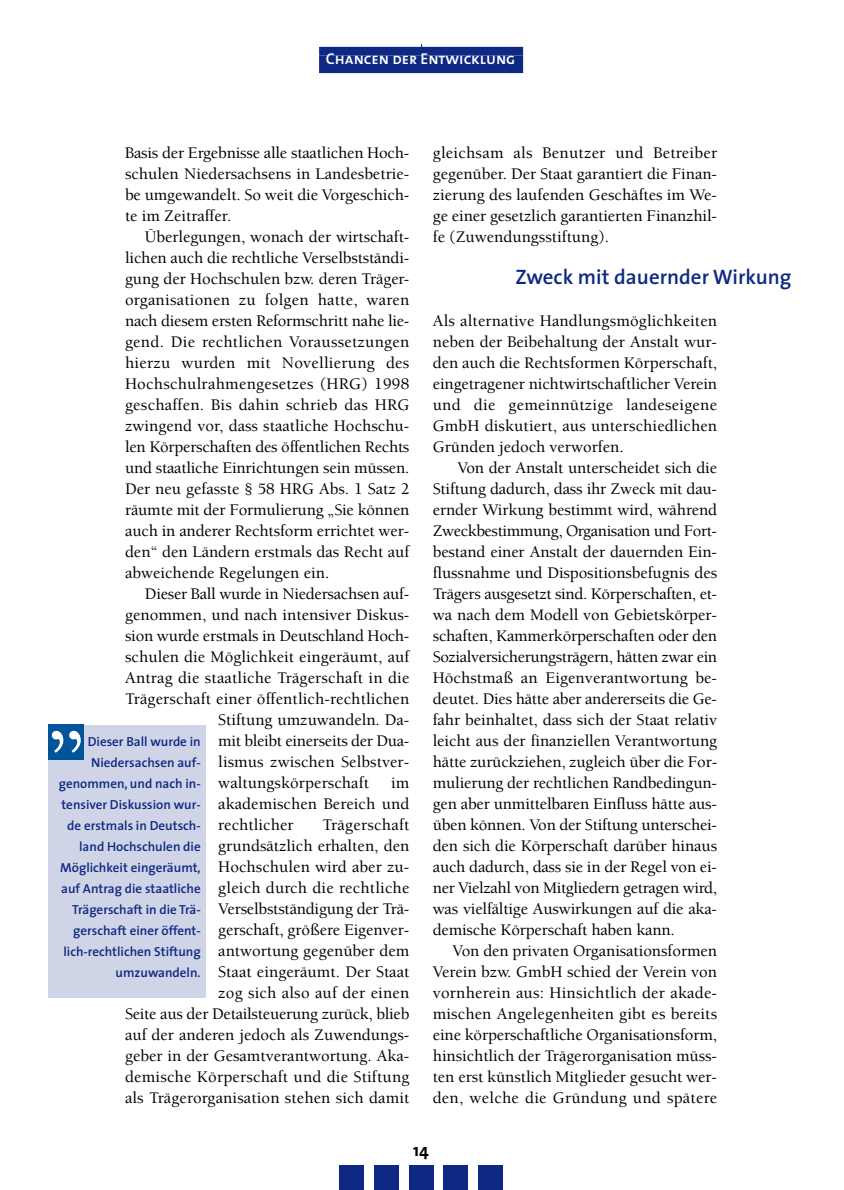
<style>
.page{position:relative;width:844px;height:1190px;background:#fff}
.page>*{position:absolute;margin:0;border:0;box-sizing:border-box;transform-origin:0 0}
.t1{font:600 21px "The Sans";color:#0e2883}
.t2{font:700 17.5px "The Sans";color:#000}
.t3{font:500 16.62px/21px "Berkeley";color:#000;text-align:justify}
.t4{font:500 16.62px "Berkeley";letter-spacing:-.02em;color:#000}
.t5{font:15.75px "The Sans Semi Bold Caps";color:#fff}
.t6{font:600 13.12px/21px "The Sans";color:#0e2883;text-align:right}
.s1{color:#0e2883}
</style>
<div class="page">
<div style="left:339px;top:1165px;width:25px;height:25px;background:#0e2883"></div>
<div style="left:374px;top:1165px;width:25px;height:25px;background:#0e2883"></div>
<div style="left:408px;top:1165px;width:25px;height:25px;background:#0e2883"></div>
<div style="left:443px;top:1165px;width:25px;height:25px;background:#0e2883"></div>
<div style="left:478px;top:1165px;width:25px;height:25px;background:#0e2883"></div>
<div style="left:319px;top:47px;width:204px;height:9px;background:#0e2883"></div>
<div style="left:319px;top:56px;width:204px;height:17px;background:#0e2883"></div>
<div style="left:49px;top:725px;width:157px;height:273px;background:#cfd4e6"></div>
<svg style="left:49px;top:725px;width:35px;height:35px"></svg>
<p class="t5" style="left:326px;top:50px;width:199px">Chancen der Entwicklung<span class="s1">..</span></p>
<p class="t3" style="left:125px;top:144px;width:286px">Basis der Ergebnisse alle staatlichen Hoch&shy;schulen Niedersachsens in Landesbetrie&shy;be umgewandelt. So weit die Vorgeschich&shy;te im Zeitraffer.</p>
<p class="t3" style="left:125px;top:228px;width:286px;text-indent:20px">Überlegungen, wonach der wirtschaft&shy;lichen auch die rechtliche Verselbstständi&shy;gung der Hochschulen bzw. deren Träger&shy;organisationen zu folgen hatte, waren nach diesem ersten Reformschritt nahe lie&shy;gend. Die rechtlichen Voraussetzungen hierzu wurden mit Novellierung des Hochschulrahmengesetzes (HRG) 1998 geschaffen. Bis dahin schrieb das HRG zwingend vor, dass staatliche Hochschu&shy;len Körperschaften des öffentlichen Rechts und staatliche Einrichtungen sein müssen.<br>Der neu gefasste § 58 HRG Abs. 1 Satz 2 räumte mit der Formulierung „Sie können auch in anderer Rechtsform errichtet wer&shy;den“ den Ländern erstmals das Recht auf abweichende Regelungen ein.</p>
<p class="t3" style="left:145px;top:585px;width:266px">Dieser Ball wurde in Niedersachsen auf-</p>
<p class="t3" style="left:125px;top:606px;width:286px">genommen, und nach intensiver Diskus-</p>
<p class="t3" style="left:125px;top:627px;width:286px">sion wurde erstmals in Deutschland Hoch-</p>
<p class="t3" style="left:125px;top:648px;width:286px">schulen die Möglichkeit eingeräumt, auf</p>
<p class="t3" style="left:125px;top:669px;width:286px">Antrag die staatliche Trägerschaft in die</p>
<p class="t3" style="left:125px;top:690px;width:286px">Trägerschaft einer öffentlich-rechtlichen</p>
<p class="t3" style="left:218px;top:711px;width:193px">Stiftung umzuwandeln. Da-</p>
<p class="t4" style="left:218px;top:734px;width:193px">mit bleibt einerseits der Dua-</p>
<p class="t3" style="left:218px;top:753px;width:193px">lismus zwischen Selbstver-</p>
<p class="t3" style="left:218px;top:774px;width:152px">waltungskörperschaft</p>
<p class="t6" style="left:59px;top:732px;width:143px">Dieser Ball wurde in<br>Niedersachsen auf&shy;genommen, und nach in&shy;tensiver Diskussion wur&shy;de erstmals in Deutsch&shy;land Hochschulen die<br>Möglichkeit eingeräumt, auf Antrag die staatliche<br>Trägerschaft in die Trä&shy;gerschaft einer öffent&shy;lich-rechtlichen Stiftung umzuwandeln.</p>
<p class="t3" style="left:218px;top:774px;width:193px;text-indent:173px">im akademischen Bereich und rechtlicher</p>
<p class="t3" style="left:125px;top:816px;width:286px;text-align:right">Trägerschaft<br>grundsätzlich erhalten, den<br>Hochschulen wird aber zu-<br>gleich durch die rechtliche<br>Verselbstständigung der Trä-<br>gerschaft, größere Eigenver-<br>antwortung gegenüber dem<br>Staat eingeräumt. Der Staat<br>zog sich also auf der einen<br>Seite aus der Detailsteuerung zurück, blieb auf der anderen jedoch als Zuwendungs&shy;geber in der Gesamtverantwortung. Aka&shy;demische Körperschaft und die Stiftung als Trägerorganisation stehen sich damit</p>
<p class="t3" style="left:433px;top:144px;width:286px">gleichsam als Benutzer und Betreiber gegenüber. Der Staat garantiert die Finan&shy;zierung des laufenden Geschäftes im We&shy;ge einer gesetzlich garantierten Finanzhil&shy;fe (Zuwendungsstiftung).</p>
<p class="t1" style="left:515px;top:269px;width:278px">Zweck mit dauernder Wirkung</p>
<p class="t3" style="left:433px;top:312px;width:286px">Als alternative Handlungsmöglichkeiten neben der Beibehaltung der Anstalt wur&shy;den auch die Rechtsformen Körperschaft, eingetragener nichtwirtschaftlicher Verein und die gemeinnützige landeseigene GmbH diskutiert, aus unterschiedlichen Gründen jedoch verworfen.</p>
<p class="t3" style="left:433px;top:459px;width:286px;text-indent:25px">Von der Anstalt unterscheidet sich die Stiftung dadurch, dass ihr Zweck mit dau&shy;ernder Wirkung bestimmt wird, während Zweckbestimmung, Organisation und Fort&shy;bestand einer Anstalt der dauernden Ein&shy;flussnahme und Dispositionsbefugnis des Trägers ausgesetzt sind. Körperschaften, et&shy;wa nach dem Modell von Gebietskörper&shy;schaften, Kammerkörperschaften oder den Sozialversicherungsträgern, hätten zwar ein Höchstmaß an Eigenverantwortung be&shy;deutet. Dies hätte aber andererseits die Ge&shy;fahr beinhaltet, dass sich der Staat relativ leicht aus der finanziellen Verantwortung hätte zurückziehen, zugleich über die For&shy;mulierung der rechtlichen Randbedingun&shy;gen aber unmittelbaren Einfluss hätte aus&shy;üben können. Von der Stiftung unterschei&shy;den sich die Körperschaft darüber hinaus auch dadurch, dass sie in der Regel von ei&shy;ner Vielzahl von Mitgliedern getragen wird, was vielfältige Auswirkungen auf die aka&shy;demische Körperschaft haben kann.</p>
<p class="t3" style="left:433px;top:942px;width:286px;text-indent:20px">Von den privaten Organisationsformen Verein bzw. GmbH schied der Verein von vornherein aus: Hinsichtlich der akade&shy;mischen Angelegenheiten gibt es bereits eine körperschaftliche Organisationsform, hinsichtlich der Trägerorganisation müss&shy;ten erst künstlich Mitglieder gesucht wer&shy;den, welche die Gründung und spätere</p>
<p class="t2" style="left:413px;top:1144px;width:17px">14</p>
</div>
